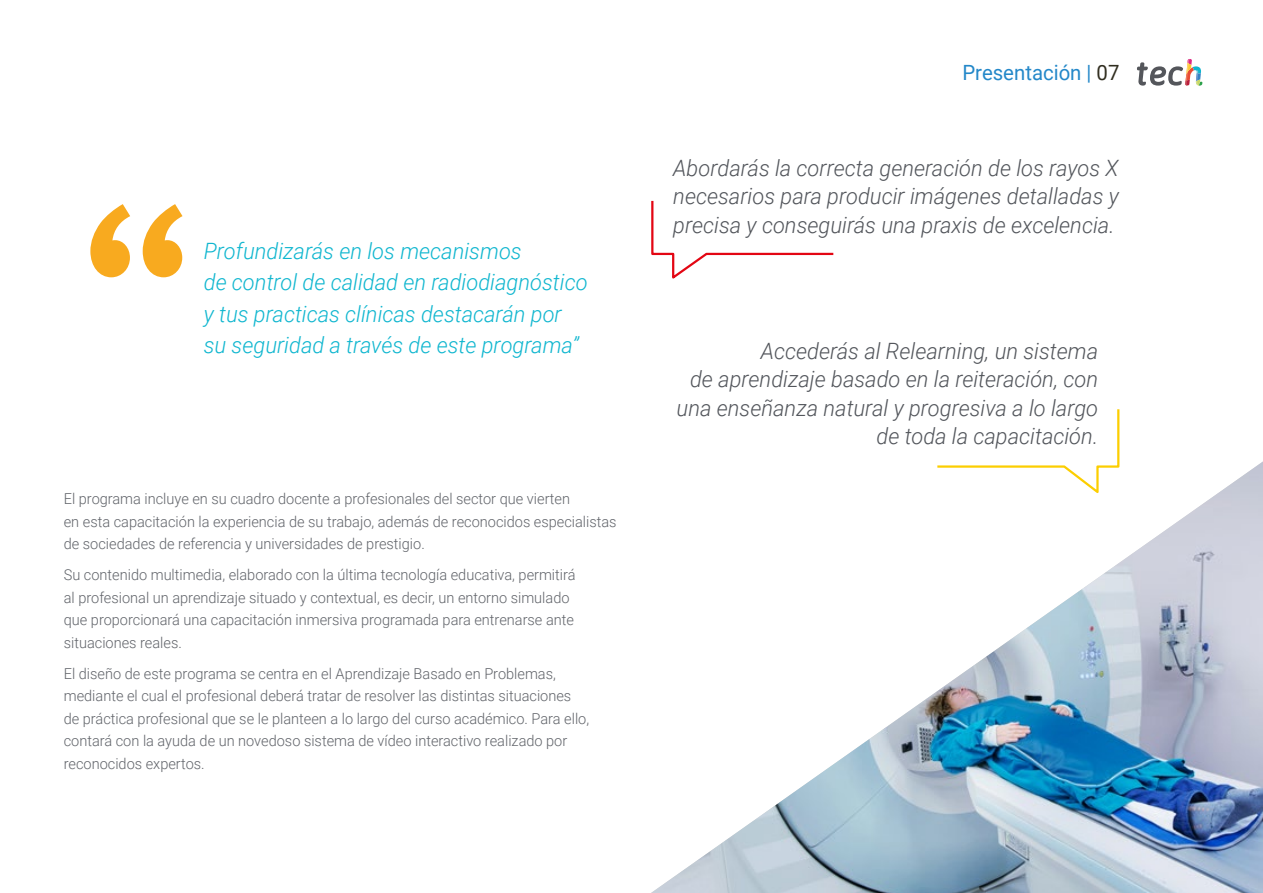
<style>
.page{position:relative;width:1263px;height:893px;background:#fff}
.page>*{position:absolute;margin:0;border:0;box-sizing:border-box;transform-origin:0 0}
.t1{font:italic 300 22.5px/28.5px "Roboto";color:#52555b;text-align:right}
.t2{font:italic 300 22.5px/31.5px "Roboto";color:#0fb6cf}
.t3{font:21px "Roboto";color:#2488c9}
.t4{font:300 15px/22.5px "Roboto";color:#61646a}
.s1{color:#312e20}
</style>
<div class="page">
<img style="left:651px;top:461px;width:612px;height:432px">
<svg style="left:935px;top:409px;width:185px;height:88px"></svg>
<svg style="left:651px;top:200px;width:183px;height:79px"></svg>
<svg style="left:90px;top:204px;width:93px;height:73px"></svg>
<svg style="left:1137px;top:59px;width:65px;height:27px"></svg>
<h1 class="t2" style="left:204px;top:234px;width:385px">Profundizarás en los mecanismos<br>de control de calidad en radiodiagnóstico y tus practicas clínicas destacarán por su seguridad a través de este programa”</h1>
<p class="t4" style="left:64px;top:487px;width:554px">El programa incluye en su cuadro docente a profesionales del sector que vierten<br>en esta capacitación la experiencia de su trabajo, además de reconocidos especialistas de sociedades de referencia y universidades de prestigio.</p>
<p class="t4" style="left:64px;top:563px;width:513px">Su contenido multimedia, elaborado con la última tecnología educativa, permitirá al profesional un aprendizaje situado y contextual, es decir, un entorno simulado que proporcionará una capacitación inmersiva programada para entrenarse ante situaciones reales.</p>
<p class="t4" style="left:64px;top:662px;width:527px">El diseño de este programa se centra en el Aprendizaje Basado en Problemas, mediante el cual el profesional deberá tratar de resolver las distintas situaciones de práctica profesional que se le planteen a lo largo del curso académico. Para ello, contará con la ayuda de un novedoso sistema de vídeo interactivo realizado por reconocidos expertos.</p>
<h2 class="t3" style="left:962px;top:57px;width:159px">Presentación | <span class="s1">07</span></h2>
<h1 class="t1" style="left:673px;top:153px;width:447px;text-align:justify">Abordarás la correcta generación de los rayos X necesarios para producir imágenes detalladas y precisa y conseguirás una praxis de excelencia.</h1>
<h1 class="t1" style="left:677px;top:336px;width:423px">Accederás al Relearning, un sistema<br>de aprendizaje basado en la reiteración, con una enseñanza natural y progresiva a lo largo de toda la capacitación.</h1>
</div>
